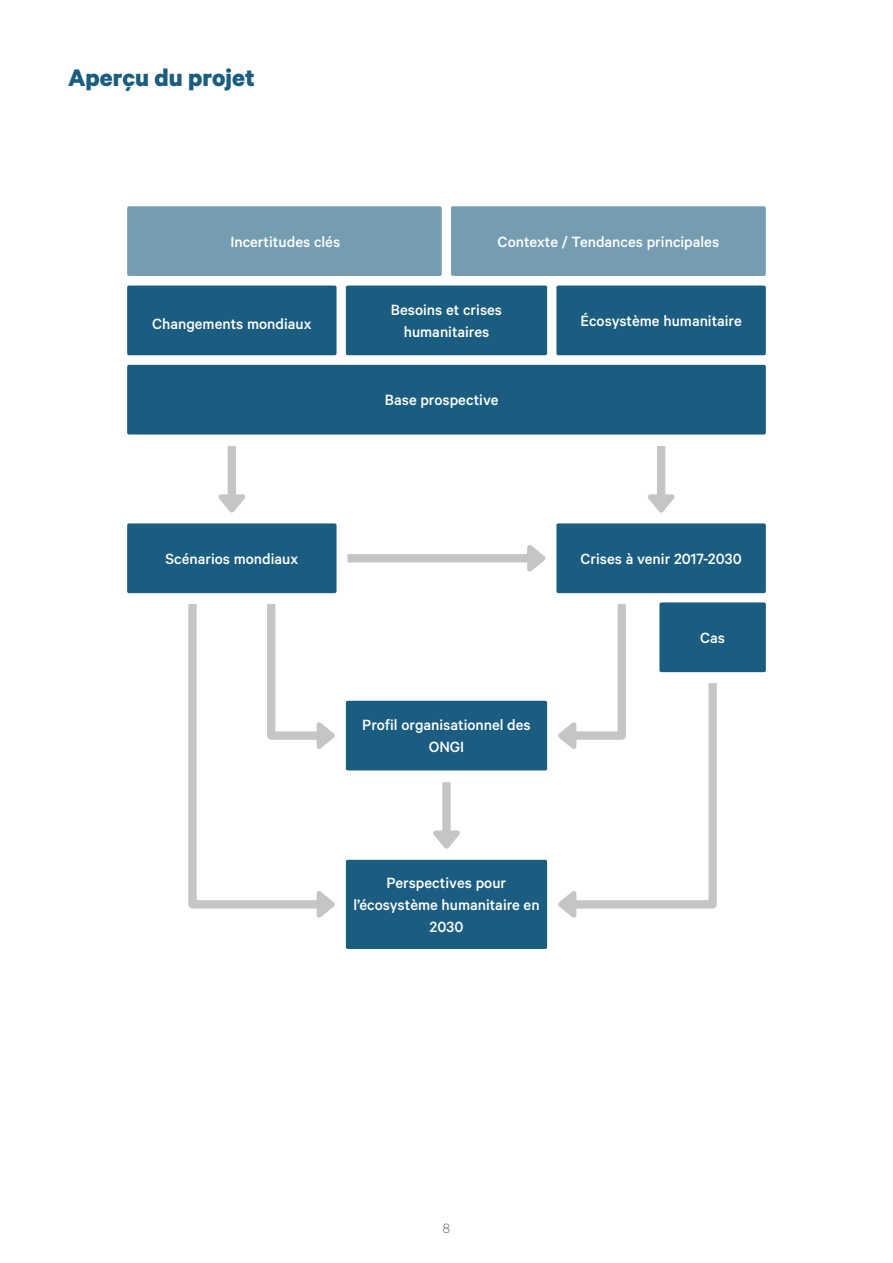
<style>
.page{position:relative;width:893px;height:1263px;background:#fff}
.page>*{position:absolute;margin:0;border:0;box-sizing:border-box;transform-origin:0 0}
.t1{font:700 27px "Calibre";color:#1a5d80}
.t2{font:500 16.65px/21.8px "Calibre";color:#fff;text-align:center}
.t3{font:100 15px "Calibre";color:#241f1f}
</style>
<div class="page">
<div style="left:127px;top:206px;width:315px;height:70px;background:#759db2"></div>
<div style="left:127px;top:286px;width:210px;height:69px;background:#1a5d80"></div>
<div style="left:127px;top:523px;width:210px;height:70px;background:#1a5d80;border:3px solid #1a5d80"></div>
<div style="left:556px;top:523px;width:210px;height:70px;background:#1a5d80;border:3px solid #1a5d80"></div>
<div style="left:659px;top:602px;width:107px;height:70px;background:#1a5d80;border:3px solid #1a5d80"></div>
<div style="left:346px;top:286px;width:201px;height:69px;background:#1a5d80"></div>
<div style="left:346px;top:701px;width:201px;height:69px;background:#1a5d80"></div>
<div style="left:346px;top:860px;width:201px;height:89px;background:#1a5d80"></div>
<div style="left:127px;top:365px;width:639px;height:70px;background:#1a5d80;border:3px solid #1a5d80"></div>
<div style="left:556px;top:286px;width:210px;height:69px;background:#1a5d80"></div>
<div style="left:451px;top:206px;width:315px;height:70px;background:#759db2"></div>
<div style="left:228px;top:446px;width:8px;height:61px;background:#c6c5c5"></div>
<div style="left:442px;top:782px;width:9px;height:61px;background:#c6c5c5"></div>
<div style="left:657px;top:446px;width:8px;height:61px;background:#c6c5c5"></div>
<div style="left:347px;top:554px;width:192px;height:8px;background:#c6c5c5"></div>
<svg style="left:218px;top:492px;width:27px;height:21px"></svg>
<svg style="left:316px;top:899px;width:19px;height:19px"></svg>
<svg style="left:433px;top:828px;width:27px;height:21px"></svg>
<svg style="left:648px;top:492px;width:27px;height:21px"></svg>
<svg style="left:525px;top:545px;width:21px;height:27px"></svg>
<svg style="left:188px;top:604px;width:142px;height:309px"></svg>
<svg style="left:558px;top:602px;width:163px;height:316px"></svg>
<h1 class="t1" style="left:68px;top:61px;width:188px">Aperçu du projet</h1>
<p class="t2" style="left:230px;top:230px;width:111px">Incertitudes clés</p>
<p class="t2" style="left:498px;top:230px;width:223px">Contexte / Tendances principales</p>
<p class="t2" style="left:152px;top:312px;width:161px">Changements mondiaux</p>
<p class="t2" style="left:391px;top:298px;width:113px">Besoins et crises humanitaires</p>
<p class="t2" style="left:580px;top:309px;width:163px">Écosystème humanitaire</p>
<p class="t2" style="left:385px;top:389px;width:115px">Base prospective</p>
<p class="t2" style="left:165px;top:547px;width:134px">Scénarios mondiaux</p>
<p class="t2" style="left:580px;top:547px;width:163px">Crises à venir 2017-2030</p>
<p class="t2" style="left:362px;top:714px;width:170px">Profil organisationnel des<br>ONGI</p>
<p class="t2" style="left:353px;top:871px;width:188px">Perspectives pour l’écosystème humanitaire en<br>2030</p>
<p class="t3" style="left:443px;top:1220px;width:9px">8</p>
<p class="t2" style="left:700px;top:626px;width:26px">Cas</p>
</div>
